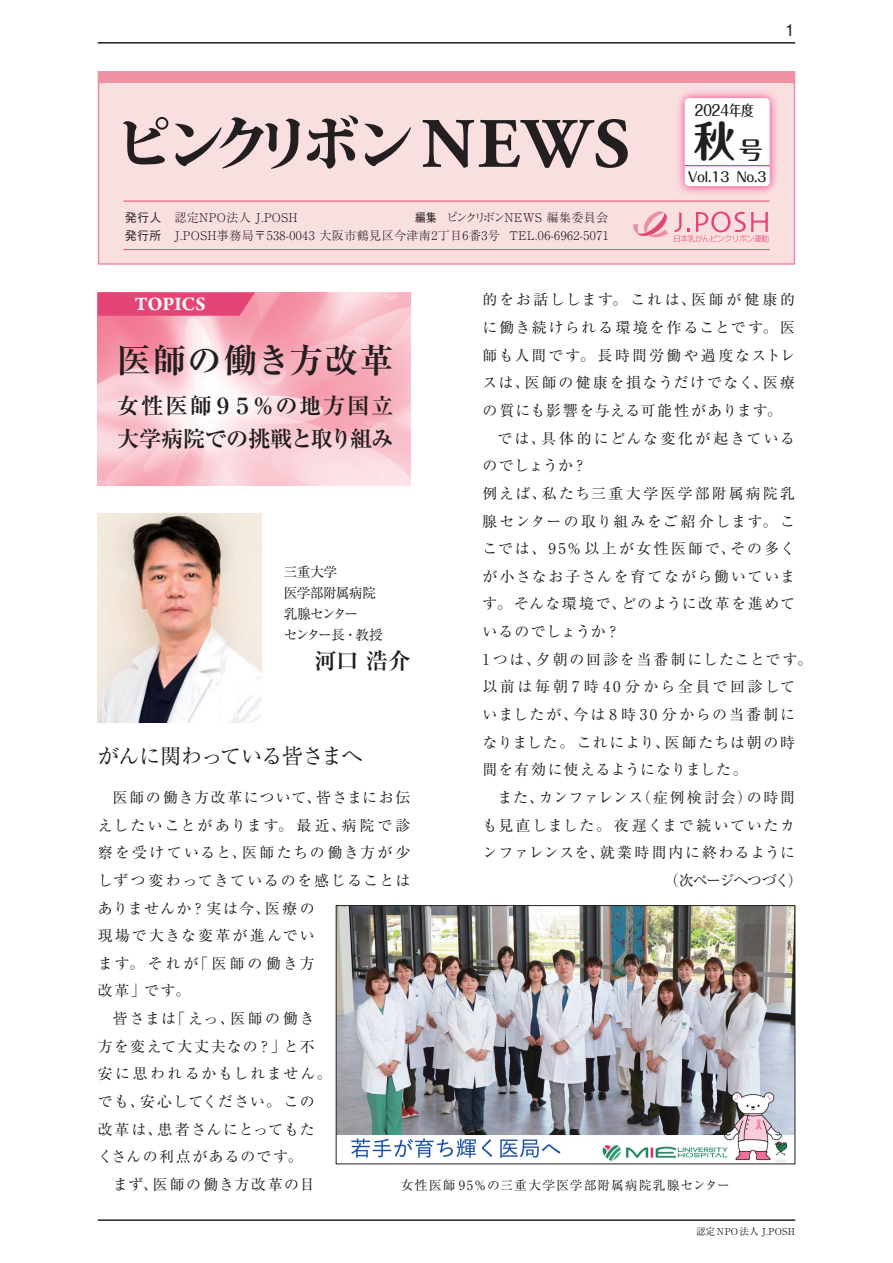
<style>
.page{position:relative;width:893px;height:1263px;background:#fff}
.page>*{position:absolute;margin:0;border:0;box-sizing:border-box;transform-origin:0 0}
.t1{font:800 59.25px "Koz Min Pro";letter-spacing:-.2em;color:#231f20}
.t2{font:700 42px "Maru Fo Pro";color:#231f20}
.t3{font:700 34.05px "Ryumin Pro";letter-spacing:.025em;color:#231f20}
.t4{font:700 22.35px/33px "Ryumin Pro";letter-spacing:-.015em;color:#231f20}
.t5{font:21.3px "Ryumin Pro";letter-spacing:-.035em;color:#231f20}
.t6{font:700 20.25px "Arno Pro";letter-spacing:-.01em;color:#fff}
.t7{font:500 15.9px "Gothic BBB Pro";color:#231f20}
.t8{font:500 15px "Maru Fo Pro";letter-spacing:-.05em;color:#231f20;scale:.87 1}
.t9{font:14.85px "Ryumin Pro";letter-spacing:.115em;color:#231f20}
.t10{font:14.85px "Ryumin Pro";letter-spacing:.15em;color:#231f20}
.t11{font:14.85px "Ryumin Pro";letter-spacing:.14em;color:#231f20}
.t12{font:14.85px "Ryumin Pro";letter-spacing:.145em;color:#231f20}
.t13{font:14.85px "Ryumin Pro";letter-spacing:.085em;color:#231f20}
.t14{font:14.85px "Ryumin Pro";letter-spacing:.135em;color:#231f20}
.t15{font:14.85px "Ryumin Pro";letter-spacing:.075em;color:#231f20}
.t16{font:14.85px "Ryumin Pro";letter-spacing:.065em;color:#231f20}
.t17{font:14.85px "Ryumin Pro";letter-spacing:.095em;color:#231f20}
.t18{font:14.85px "Ryumin Pro";letter-spacing:.16em;color:#231f20}
.t19{font:14.85px "Ryumin Pro";letter-spacing:.055em;color:#231f20}
.t20{font:14.85px "Ryumin Pro";letter-spacing:.185em;color:#231f20}
.t21{font:14.85px "Ryumin Pro";letter-spacing:.04em;color:#231f20}
.t22{font:14.85px "Ryumin Pro";letter-spacing:.09em;color:#231f20}
.t23{font:14.85px "Ryumin Pro";letter-spacing:.08em;color:#231f20}
.t24{font:14.85px "Ryumin Pro";letter-spacing:.07em;color:#231f20}
.t25{font:14.85px "Ryumin Pro";letter-spacing:.195em;color:#231f20}
.t26{font:14.85px "Ryumin Pro";letter-spacing:-.085em;color:#231f20}
.t27{font:14.85px "Ryumin Pro";letter-spacing:.035em;color:#231f20}
.t28{font:13.8px/21.3px "Ryumin Pro";letter-spacing:-.06em;color:#231f20}
.t29{font:500 13.5px "Maru Fo Pro";letter-spacing:-.05em;color:#231f20}
.t30{font:12.75px "Ryumin Pro";letter-spacing:.085em;color:#231f20}
.t31{font:300 12px/18px "Ryumin Pro";letter-spacing:.035em;color:#231f20}
.t32{font:9.6px "Ryumin Pro";letter-spacing:.025em;color:#231f20}
.s1{font-family:"Adobe Garamond Pro";font-weight:700;font-size:70.65px}
.s2{font-family:"Gothic BBB Pro";font-weight:500}
.s3{font-size:24px}
</style>
<div class="page">
<hr style="left:98px;top:42px;width:697px;height:2px;background:#231f20">
<hr style="left:98px;top:1219px;width:697px;height:2px;background:#231f20">
<div style="left:98px;top:71px;width:697px;height:194px;background:#fadfe1;border:2px solid #ee91a2"></div>
<div style="left:98px;top:71px;width:697px;height:12px;background:#ee91a2"></div>
<img style="left:678px;top:91px;width:99px;height:103px">
<div style="left:685px;top:98px;width:85px;height:88px;background:#fff;border-radius:4px"></div>
<hr style="left:685px;top:165px;width:85px;height:1px;background:#ed028c">
<hr style="left:123px;top:201px;width:647px;height:1px;background:#e54576">
<hr style="left:123px;top:249px;width:647px;height:1px;background:#e54576">
<svg style="left:674px;top:211px;width:95px;height:31px"></svg>
<svg style="left:633px;top:211px;width:35px;height:26px"></svg>
<img style="left:98px;top:513px;width:163px;height:210px">
<img style="left:338px;top:907px;width:455px;height:255px">
<div style="left:336px;top:905px;width:459px;height:259px;border:1px solid #231f20"></div>
<img style="left:98px;top:292px;width:312px;height:194px">
<svg style="left:98px;top:292px;width:157px;height:24px;background:#e64a79"></svg>
<h1 class="t1" style="left:114px;top:100px;width:517px">ピンクリボン <span class="s1">NEWS</span></h1>
<p class="t31" style="left:415px;top:207px;width:194px"><span class="s2">編集　</span>ピンクリボンNEWS 編集委員会</p>
<p class="t31" style="left:125px;top:207px;width:485px"><span class="s2">発行人　</span>認定NPO法人 J.POSH<br><span class="s2">発行所　</span>J.POSH事務局〒538-0043 大阪市鶴見区今津南2丁目6番3号 TEL.06-6962-5071</p>
<p class="t7" style="left:785px;top:18px;width:12px">1</p>
<p class="t8" style="left:694px;top:98px;width:70px">2024年度</p>
<h2 class="t2" style="left:694px;top:108px;width:71px">秋<span class="s3">号</span></h2>
<p class="t29" style="left:688px;top:166px;width:80px">Vol.13 No.3</p>
<p class="t10" style="left:483px;top:288px;width:314px">的をお話しします。これは、医師が健康的</p>
<p class="t9" style="left:483px;top:316px;width:314px">に働き続けられる環境を作ることです。医</p>
<p class="t12" style="left:483px;top:343px;width:314px">師も人間です。長時間労働や過度なストレ</p>
<p class="t9" style="left:483px;top:371px;width:314px">スは、医師の健康を損なうだけでなく、医療</p>
<p class="t19" style="left:483px;top:399px;width:301px">の質にも影響を与える可能性があります。</p>
<p class="t10" style="left:497px;top:426px;width:299px">では、具体的にどんな変化が起きている</p>
<p class="t9" style="left:483px;top:454px;width:106px">のでしょうか？</p>
<p class="t12" style="left:483px;top:482px;width:314px">例えば、私たち三重大学医学部附属病院乳</p>
<p class="t9" style="left:483px;top:509px;width:314px">腺センターの取り組みをご紹介します。こ</p>
<p class="t10" style="left:483px;top:537px;width:314px">こでは、95% 以上が女性医師で、その多く</p>
<p class="t9" style="left:483px;top:565px;width:314px">が小さなお子さんを育てながら働いていま</p>
<p class="t9" style="left:483px;top:592px;width:314px">す。そんな環境で、どのように改革を進めて</p>
<p class="t27" style="left:483px;top:620px;width:139px">いるのでしょうか？</p>
<p class="t9" style="left:483px;top:647px;width:331px">1つは、夕朝の回診を当番制にしたことです。</p>
<p class="t20" style="left:483px;top:675px;width:314px">以前は毎朝7時40 分から全員で回診して</p>
<p class="t14" style="left:483px;top:703px;width:314px">いましたが、今は 8 時 30 分からの当番制に</p>
<p class="t15" style="left:483px;top:730px;width:314px">なりました。これにより、医師たちは朝の時</p>
<p class="t21" style="left:483px;top:758px;width:267px">間を有効に使えるようになりました。</p>
<p class="t16" style="left:497px;top:786px;width:299px">また、カンファレンス（症例検討会）の時間</p>
<p class="t9" style="left:483px;top:813px;width:314px">も見直しました。夜遅くまで続いていたカ</p>
<p class="t13" style="left:483px;top:841px;width:314px">ンファレンスを、就業時間内に終わるように</p>
<h3 class="t6" style="left:135px;top:292px;width:72px">TOPICS</h3>
<h3 class="t3" style="left:117px;top:334px;width:278px">医師の働き方改革</h3>
<h3 class="t4" style="left:117px;top:388px;width:278px">女性医師９５％の地方国立大学病院での挑戦と取り組み</h3>
<p class="t28" style="left:284px;top:560px;width:101px">三重大学<br>医学部附属病院乳腺センター<br>センター長・教授</p>
<h3 class="t4" style="left:314px;top:643px;width:97px">河口 浩介</h3>
<h3 class="t5" style="left:98px;top:739px;width:266px">がんに関わっている皆さまへ</h3>
<p class="t17" style="left:113px;top:786px;width:299px">医師の働き方改革について、皆さまにお伝</p>
<p class="t11" style="left:98px;top:813px;width:314px">えしたいことがあります。最近、病院で診</p>
<p class="t18" style="left:98px;top:841px;width:314px">察を受けていると、医師たちの働き方が少</p>
<p class="t9" style="left:98px;top:869px;width:314px">しずつ変わってきているのを感じることは</p>
<p class="t13" style="left:98px;top:896px;width:218px">ありませんか？実は今、医療の</p>
<p class="t11" style="left:98px;top:924px;width:218px">現場で大きな変革が進んでい</p>
<p class="t25" style="left:98px;top:951px;width:218px">ます。それが「医師の働き方</p>
<p class="t9" style="left:98px;top:979px;width:94px">改革」です。</p>
<p class="t9" style="left:113px;top:1007px;width:203px">皆さまは「えっ、医師の働き</p>
<p class="t22" style="left:98px;top:1034px;width:218px">方を変えて大丈夫なの？」と不</p>
<p class="t11" style="left:98px;top:1062px;width:235px">安に思われるかもしれません。</p>
<p class="t23" style="left:98px;top:1090px;width:218px">でも、安心してください。この</p>
<p class="t24" style="left:98px;top:1117px;width:218px">改革は、患者さんにとってもた</p>
<p class="t9" style="left:98px;top:1145px;width:206px">くさんの利点があるのです。</p>
<p class="t9" style="left:113px;top:1173px;width:203px">まず、医師の働き方改革の目</p>
<p class="t26" style="left:664px;top:869px;width:140px">（次ページへつづく）</p>
<p class="t30" style="left:401px;top:1175px;width:331px">女性医師 95％の三重大学医学部附属病院乳腺センター</p>
<p class="t32" style="left:696px;top:1224px;width:101px">認定 NPO法人 J.POSH</p>
</div>
